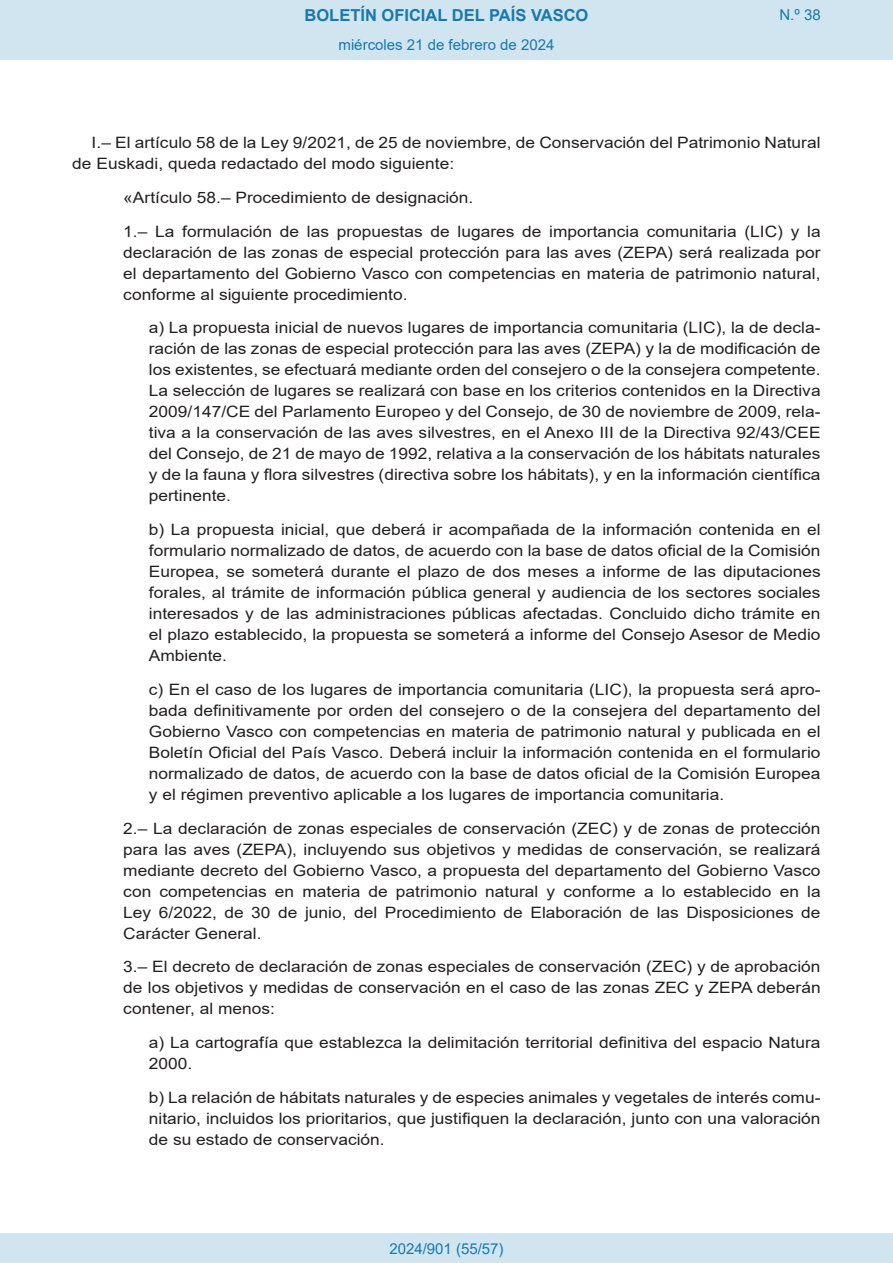
<style>
.page{position:relative;width:893px;height:1263px;background:#fff}
.page>*{position:absolute;margin:0;border:0;box-sizing:border-box;transform-origin:0 0}
.t1{font:700 16.5px "Arial";color:#1879ad}
.BOPVDetalle3{font:15.6px/21px "Arial";color:#231f20;text-align:justify;scale:1.11 1}
.BOPVDetalle2{font:15.6px/21px "Arial";color:#231f20;text-align:justify;scale:1.11 1}
.BOPVDetalle{font:15.6px/21px "Arial";color:#231f20;scale:1.11 1}
.Paginacion_Centro{font:15px "Arial";color:#1879ad}
</style>
<div class="page">
<div style="left:0;top:0;width:893px;height:60px;background:#d0e5f0"></div>
<div style="left:0;top:1233px;width:893px;height:30px;background:#d0e5f0"></div>
<p class="t1" style="left:305px;top:3px;width:285px">BOLETÍN OFICIAL DEL PAÍS VASCO</p>
<p class="Paginacion_Centro" style="left:338px;top:35px;width:217px">miércoles 21 de febrero de 2024</p>
<p class="Paginacion_Centro" style="left:779px;top:5px;width:43px">N.º 38</p>
<p class="BOPVDetalle" style="left:72px;top:132px;width:676px;text-indent:19px">I.– El artículo 58 de la Ley 9/2021, de 25 de noviembre, de Conservación del Patrimonio Natural de Euskadi, queda redactado del modo siguiente:</p>
<p class="BOPVDetalle2" style="left:123px;top:187px;width:317px">«Artículo 58.– Procedimiento de designación.</p>
<p class="BOPVDetalle2" style="left:123px;top:221px;width:630px">1.– La formulación de las propuestas de lugares de importancia comunitaria (LIC) y la declaración de las zonas de especial protección para las aves (ZEPA) será realizada por el departamento del Gobierno Vasco con competencias en materia de patrimonio natural, conforme al siguiente procedimiento.</p>
<p class="BOPVDetalle3" style="left:149px;top:317px;width:607px">a) La propuesta inicial de nuevos lugares de importancia comunitaria (LIC), la de decla&shy;ración de las zonas de especial protección para las aves (ZEPA) y la de modificación de los existentes, se efectuará mediante orden del consejero o de la consejera competente.<br>La selección de lugares se realizará con base en los criterios contenidos en la Directiva 2009/147/CE del Parlamento Europeo y del Consejo, de 30 de noviembre de 2009, rela&shy;tiva a la conservación de las aves silvestres, en el Anexo III de la Directiva 92/43/CEE del Consejo, de 21 de mayo de 1992, relativa a la conservación de los hábitats naturales y de la fauna y flora silvestres (directiva sobre los hábitats), y en la información científica pertinente.</p>
<p class="BOPVDetalle3" style="left:149px;top:519px;width:607px">b) La propuesta inicial, que deberá ir acompañada de la información contenida en el formulario normalizado de datos, de acuerdo con la base de datos oficial de la Comisión Europea, se someterá durante el plazo de dos meses a informe de las diputaciones forales, al trámite de información pública general y audiencia de los sectores sociales interesados y de las administraciones públicas afectadas. Concluido dicho trámite en el plazo establecido, la propuesta se someterá a informe del Consejo Asesor de Medio Ambiente.</p>
<p class="BOPVDetalle3" style="left:149px;top:679px;width:607px">c) En el caso de los lugares de importancia comunitaria (LIC), la propuesta será apro&shy;bada definitivamente por orden del consejero o de la consejera del departamento del Gobierno Vasco con competencias en materia de patrimonio natural y publicada en el Boletín Oficial del País Vasco. Deberá incluir la información contenida en el formulario normalizado de datos, de acuerdo con la base de datos oficial de la Comisión Europea y el régimen preventivo aplicable a los lugares de importancia comunitaria.</p>
<p class="BOPVDetalle2" style="left:123px;top:818px;width:630px">2.– La declaración de zonas especiales de conservación (ZEC) y de zonas de protección para las aves (ZEPA), incluyendo sus objetivos y medidas de conservación, se realizará mediante decreto del Gobierno Vasco, a propuesta del departamento del Gobierno Vasco con competencias en materia de patrimonio natural y conforme a lo establecido en la Ley 6/2022, de 30 de junio, del Procedimiento de Elaboración de las Disposiciones de Carácter General.</p>
<p class="BOPVDetalle2" style="left:123px;top:956px;width:630px">3.– El decreto de declaración de zonas especiales de conservación (ZEC) y de aprobación de los objetivos y medidas de conservación en el caso de las zonas ZEC y ZEPA deberán contener, al menos:</p>
<p class="BOPVDetalle3" style="left:149px;top:1032px;width:607px">a) La cartografía que establezca la delimitación territorial definitiva del espacio Natura<br>2000.</p>
<p class="BOPVDetalle3" style="left:149px;top:1087px;width:607px">b) La relación de hábitats naturales y de especies animales y vegetales de interés comu&shy;nitario, incluidos los prioritarios, que justifiquen la declaración, junto con una valoración de su estado de conservación.</p>
<p class="Paginacion_Centro" style="left:389px;top:1238px;width:116px">2024/901 (55/57)</p>
</div>
